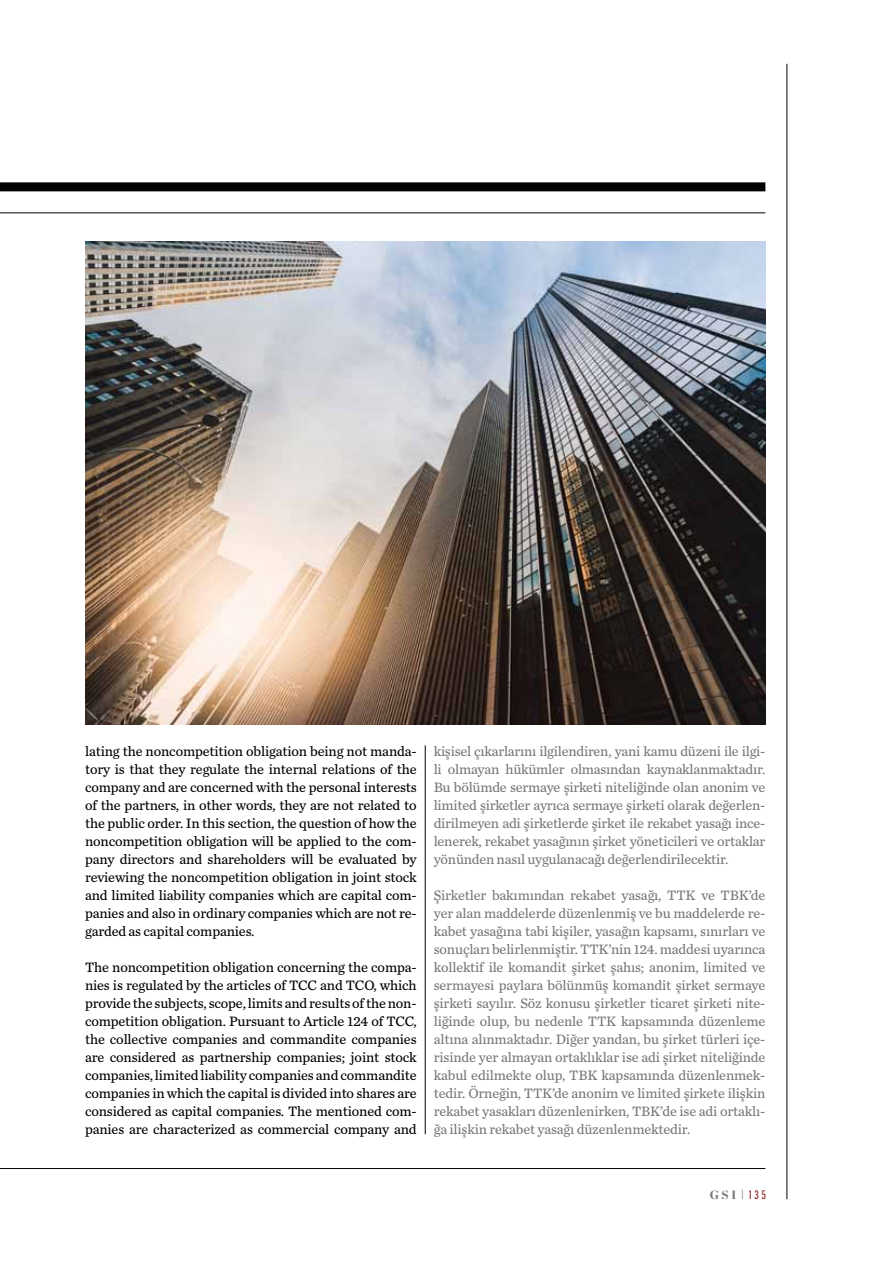
<style>
.page{position:relative;width:893px;height:1263px;background:#fff}
.page>*{position:absolute;margin:0;border:0;box-sizing:border-box;transform-origin:0 0}
.t1{font:14.25px/18px "Chronicle Text G3";letter-spacing:-.015em;color:#77787b;text-align:justify}
.t2{font:14.25px/18px "Chronicle Text G3";letter-spacing:-.01em;color:#000;text-align:justify}
.t3{font:900 12px "Chronicle Display";color:#77787b}
.s1{font-family:"Flama Condensed Basic";font-weight:400}
.s2{font-family:"Flama Condensed Basic";font-weight:400;color:#87171a}
</style>
<div class="page">
<div style="left:0;top:182px;width:765px;height:9px;background:#000"></div>
<hr style="left:0;top:213px;width:765px;height:1px;background:#000">
<hr style="left:787px;top:64px;width:1px;height:1135px;background:#000">
<hr style="left:0;top:1168px;width:765px;height:1px;background:#000">
<hr style="left:425px;top:745px;width:1px;height:389px;background:#000">
<img style="left:85px;top:242px;width:680px;height:482px">
<p class="t2" style="left:85px;top:741px;width:333px">lating the noncompetition obligation being not manda&shy;tory is that they regulate the internal relations of the company and are concerned with the personal interests of the partners, in other words, they are not related to the public order. In this section, the question of how the noncompetition obligation will be applied to the com&shy;pany directors and shareholders will be evaluated by reviewing the noncompetition obligation in joint stock and limited liability companies which are capital com&shy;panies and also in ordinary companies which are not re&shy;garded as capital companies.</p>
<p class="t2" style="left:85px;top:957px;width:333px">The noncompetition obligation concerning the compa&shy;nies is regulated by the articles of TCC and TCO, which provide the subjects, scope, limits and results of the non&shy;competition obligation. Pursuant to Article 124 of TCC, the collective companies and commandite companies are considered as partnership companies; joint stock companies, limited liability companies and commandite companies in which the capital is divided into shares are considered as capital companies. The mentioned com&shy;panies are characterized as commercial company and</p>
<p class="t1" style="left:434px;top:741px;width:333px">kişisel çıkarlarını ilgilendiren, yani kamu düzeni ile ilgi&shy;li olmayan hükümler olmasından kaynaklanmaktadır.<br>Bu bölümde sermaye şirketi niteliğinde olan anonim ve limited şirketler ayrıca sermaye şirketi olarak değerlen&shy;dirilmeyen adi şirketlerde şirket ile rekabet yasağı ince&shy;lenerek, rekabet yasağının şirket yöneticileri ve ortaklar yönünden nasıl uygulanacağı değerlendirilecektir.</p>
<p class="t1" style="left:434px;top:885px;width:333px">Şirketler bakımından rekabet yasağı, TTK ve TBK’de yer alan maddelerde düzenlenmiş ve bu maddelerde re&shy;kabet yasağına tabi kişiler, yasağın kapsamı, sınırları ve sonuçları belirlenmiştir. TTK’nin 124. maddesi uyarınca kollektif ile komandit şirket şahıs; anonim, limited ve sermayesi paylara bölünmüş komandit şirket sermaye şirketi sayılır. Söz konusu şirketler ticaret şirketi nite&shy;liğinde olup, bu nedenle TTK kapsamında düzenleme altına alınmaktadır. Diğer yandan, bu şirket türleri içe&shy;risinde yer almayan ortaklıklar ise adi şirket niteliğinde kabul edilmekte olup, TBK kapsamında düzenlenmek&shy;tedir. Örneğin, TTK’de anonim ve limited şirkete ilişkin rekabet yasakları düzenlenirken, TBK’de ise adi ortaklı&shy;ğa ilişkin rekabet yasağı düzenlenmektedir.</p>
<p class="t3" style="left:710px;top:1185px;width:58px">gsi <span class="s1">|</span> <span class="s2">135</span></p>
</div>
